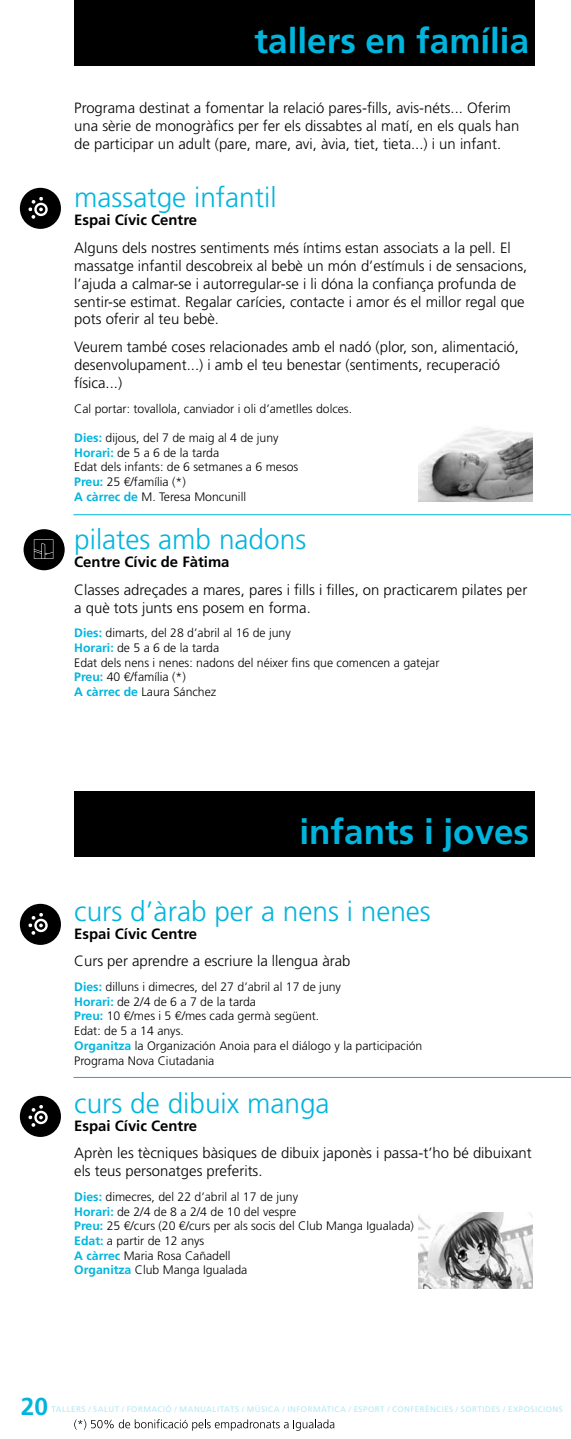
<style>
.page{position:relative;width:571px;height:1439px;background:#fff}
.page>*{position:absolute;margin:0;border:0;box-sizing:border-box;transform-origin:0 0}
.t1{font:700 35px "Frutiger";color:#00b5dd}
.t2{font:300 28px "Frutiger";color:#00b5dd}
.t3{font:700 24.5px "Frutiger";color:#00b5dd}
.t4{font:300 14.88px/17.8px "Frutiger";color:#000}
.t5{font:700 14.88px "Frutiger";color:#000}
.t6{font:300 12.25px/14.7px "Frutiger";color:#000}
.t7{font:8.05px "Frutiger";letter-spacing:.055em;color:#b3e9f5}
.s1{font-weight:700;color:#00b5dd}
.s2{font-family:"Helvetica LT Std"}
</style>
<div class="page">
<svg style="left:74px;top:1419px;width:260px;height:11px"></svg>
<hr style="left:73px;top:514px;width:497px;height:1px;background:#00b5dd">
<hr style="left:73px;top:1077px;width:497px;height:1px;background:#00b5dd">
<div style="left:74px;top:0;width:460px;height:66px;background:#000"></div>
<div style="left:74px;top:791px;width:460px;height:65px;background:#000"></div>
<div style="left:24px;top:529px;width:41px;height:41px;background:#000;border-radius:50%"></div>
<svg style="left:34px;top:539px;width:19px;height:20px"></svg>
<img style="left:418px;top:427px;width:114px;height:74px">
<img style="left:418px;top:1212px;width:114px;height:76px">
<div style="left:20px;top:188px;width:41px;height:41px;background:#000;border-radius:50%"></div>
<svg style="left:34px;top:203px;width:14px;height:13px"></svg>
<svg style="left:37px;top:205px;width:8px;height:9px"></svg>
<svg style="left:28px;top:197px;width:15px;height:22px"></svg>
<div style="left:20px;top:904px;width:41px;height:41px;background:#000;border-radius:50%"></div>
<svg style="left:34px;top:918px;width:14px;height:14px"></svg>
<svg style="left:28px;top:913px;width:15px;height:22px"></svg>
<div style="left:20px;top:1096px;width:41px;height:41px;background:#000;border-radius:50%"></div>
<svg style="left:34px;top:1110px;width:14px;height:14px"></svg>
<svg style="left:28px;top:1105px;width:15px;height:22px"></svg>
<h1 class="t1" style="left:254px;top:20px;width:276px">tallers en família</h1>
<p class="t4" style="left:74px;top:99px;width:446px">Programa destinat a fomentar la relació pares-fills, avis-néts... Oferim una sèrie de monogràfics per fer els dissabtes al matí, en els quals han de participar un adult (pare, mare, avi, àvia, tiet, tieta...) i un infant.</p>
<h2 class="t2" style="left:74px;top:182px;width:204px">massatge infantil</h2>
<p class="t5" style="left:74px;top:211px;width:124px">Espai Cívic Centre</p>
<p class="t4" style="left:74px;top:239px;width:454px">Alguns dels nostres sentiments més íntims estan associats a la pell. El massatge infantil descobreix al bebè un món d’estímuls i de sensacions, l’ajuda a calmar-se i autorregular-se i li dóna la confiança profunda de sentir-se estimat. Regalar carícies, contacte i amor és el millor regal que pots oferir al teu bebè.</p>
<p class="t4" style="left:74px;top:338px;width:446px">Veurem també coses relacionades amb el nadó (plor, son, alimentació, desenvolupament...) i amb el teu benestar (sentiments, recuperació física...)</p>
<p class="t6" style="left:74px;top:401px;width:279px">Cal portar: tovallola, canviador i oli d’ametlles dolces.</p>
<p class="t6" style="left:74px;top:430px;width:225px"><span class="s1">Dies:</span> dijous, del 7 de maig al 4 de juny<br><span class="s1">Horari:</span> de 5 a 6 de la tarda<br>Edat dels infants: de 6 setmanes a 6 mesos<br><span class="s1">Preu:</span> 25 <span class="s2">€</span>/família (*)<br><span class="s1">A càrrec de</span> M. Teresa Moncunill</p>
<h2 class="t2" style="left:74px;top:523px;width:233px">pilates amb nadons</h2>
<p class="t5" style="left:74px;top:553px;width:157px">Centre Cívic de Fàtima</p>
<p class="t4" style="left:74px;top:580px;width:454px">Classes adreçades a mares, pares i fills i filles, on practicarem pilates per a què tots junts ens posem en forma.</p>
<p class="t6" style="left:74px;top:625px;width:366px"><span class="s1">Dies:</span> dimarts, del 28 d’abril al 16 de juny<br><span class="s1">Horari:</span> de 5 a 6 de la tarda<br>Edat dels nens i nenes: nadons del néixer fins que comencen a gatejar <span class="s1">Preu:</span> 40 <span class="s2">€</span>/família (*)<br><span class="s1">A càrrec de</span> Laura Sánchez</p>
<h1 class="t1" style="left:299px;top:811px;width:231px">infants i joves</h1>
<h2 class="t2" style="left:74px;top:895px;width:358px">curs d’àrab per a nens i nenes</h2>
<p class="t5" style="left:74px;top:924px;width:124px">Espai Cívic Centre</p>
<p class="t4" style="left:74px;top:952px;width:278px">Curs per aprendre a escriure la llengua àrab</p>
<p class="t6" style="left:74px;top:979px;width:349px"><span class="s1">Dies:</span> dilluns i dimecres, del 27 d’abril al 17 de juny<br><span class="s1">Horari:</span> de 2/4 de 6 a 7 de la tarda<br><span class="s1">Preu:</span> 10 <span class="s2">€</span>/mes i 5 <span class="s2">€</span>/mes cada germà següent.<br>Edat: de 5 a 14 anys.<br><span class="s1">Organitza</span> la Organización Anoia para el diálogo y la participación Programa Nova Ciutadania</p>
<h2 class="t2" style="left:74px;top:1087px;width:257px">curs de dibuix manga</h2>
<p class="t5" style="left:74px;top:1116px;width:124px">Espai Cívic Centre</p>
<p class="t4" style="left:74px;top:1144px;width:459px">Aprèn les tècniques bàsiques de dibuix japonès i passa-t’ho bé dibuixant els teus personatges preferits.</p>
<p class="t6" style="left:74px;top:1189px;width:341px"><span class="s1">Dies:</span> dimecres, del 22 d’abril al 17 de juny<br><span class="s1">Horari:</span> de 2/4 de 8 a 2/4 de 10 del vespre<br><span class="s1">Preu:</span> 25 <span class="s2">€</span>/curs (20 <span class="s2">€</span>/curs per als socis del Club Manga Igualada)<br><span class="s1">Edat:</span> a partir de 12 anys<br><span class="s1">A càrrec</span> Maria Rosa Cañadell<br><span class="s1">Organitza</span> Club Manga Igualada</p>
<h3 class="t3" style="left:21px;top:1391px;width:29px">20</h3>
<p class="t7" style="left:51px;top:1404px;width:512px">TALLERS / SALUT / FORMACIÓ / MANUALITATS / MÚSICA / INFORMÀTICA / ESPORT / CONFERÈNCIES / SORTIDES / EXPOSICIONS</p>
</div>
